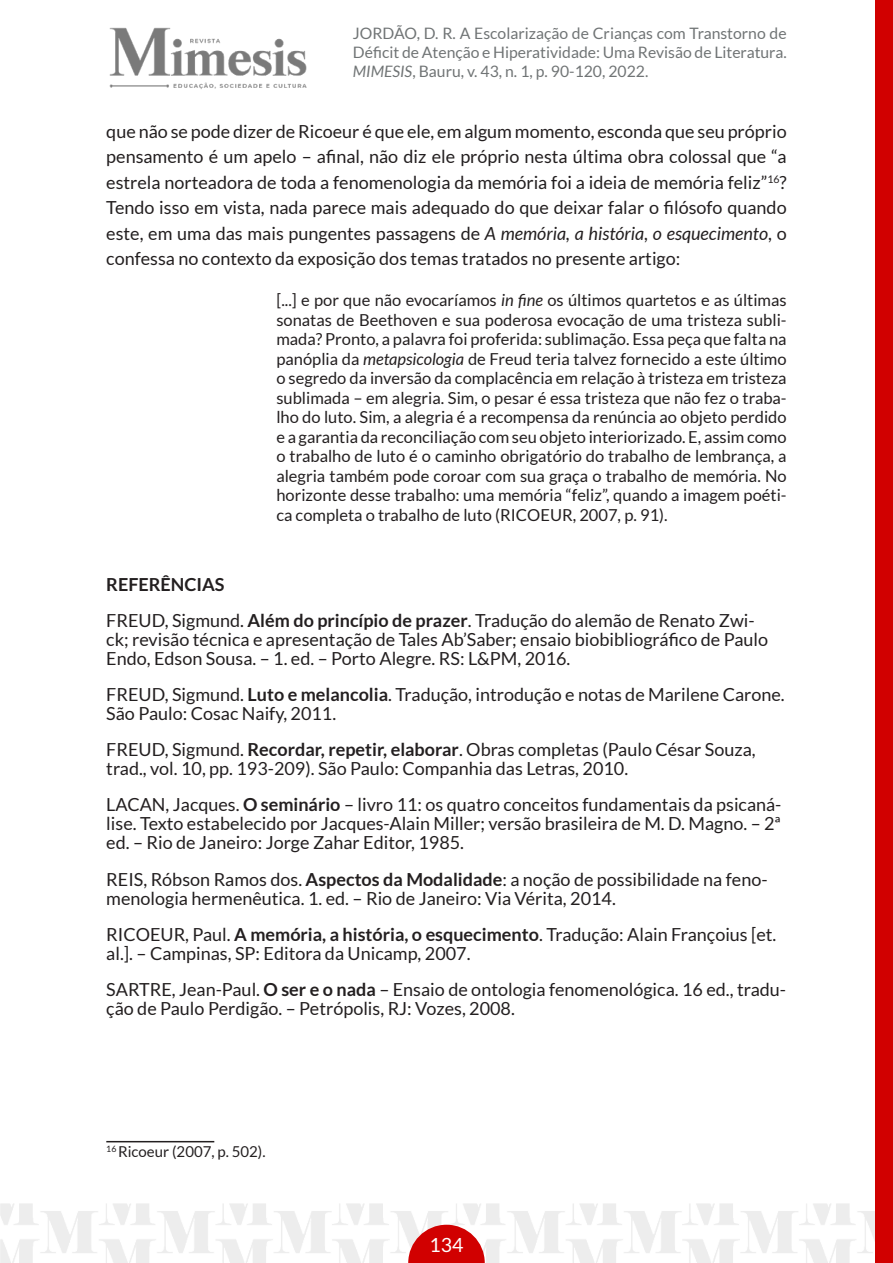
<style>
.page{position:relative;width:893px;height:1263px;background:#fff}
.page>*{position:absolute;margin:0;border:0;box-sizing:border-box;transform-origin:0 0}
.t1{font:19.5px "Lato";color:#fff}
.REFERÊNCIAS{font:18px/19px "Lato";color:#231f20}
.CORPO_DO_TEXTO{font:18px/25.5px "Lato";color:#231f20;text-align:justify}
.TÍTULO{font:700 18px "Lato";color:#231f20}
.CITAÇÃO{font:16.5px/19.5px "Lato";color:#231f20;text-align:justify}
.t2{font:15.75px/18.9px "Lato";color:#707475;text-align:justify}
.NOTA{font:15px "Lato";color:#231f20}
.s1{font-style:italic}
.s2{font-weight:700}
</style>
<div class="page">
<img style="left:0;top:1203px;width:876px;height:60px">
<img style="left:109px;top:27px;width:198px;height:62px">
<div style="left:876px;top:0;width:17px;height:1263px;background:#d10000"></div>
<svg style="left:408px;top:1225px;width:77px;height:38px;background:#d93535"></svg>
<hr style="left:106px;top:1141px;width:108px;height:1px;background:#231f20">
<p class="t2" style="left:353px;top:23px;width:435px">JORDÃO, D. R. A Escolarização de Crianças com Transtorno de Déficit de Atenção e Hiperatividade: Uma Revisão de Literatura.<br><span class="s1">MIMESIS</span>, Bauru, v. 43, n. 1, p. 90-120, 2022.</p>
<p class="CORPO_DO_TEXTO" style="left:106px;top:118px;width:682px">que não se pode dizer de Ricoeur é que ele, em algum momento, esconda que seu próprio pensamento é um apelo – afinal, não diz ele próprio nesta última obra colossal que “a estrela norteadora de toda a fenomenologia da memória foi a ideia de memória feliz”<sup>16</sup>?<br>Tendo isso em vista, nada parece mais adequado do que deixar falar o filósofo quando este, em uma das mais pungentes passagens de <span class="s1">A memória, a história, o esquecimento</span>, o confessa no contexto da exposição dos temas tratados no presente artigo:</p>
<p class="CITAÇÃO" style="left:276px;top:290px;width:512px">[...] e por que não evocaríamos <span class="s1">in fine</span> os últimos quartetos e as últimas sonatas de Beethoven e sua poderosa evocação de uma tristeza subli&shy;mada? Pronto, a palavra foi proferida: sublimação. Essa peça que falta na panóplia da <span class="s1">metapsicologia</span> de Freud teria talvez fornecido a este último o segredo da inversão da complacência em relação à tristeza em tristeza sublimada – em alegria. Sim, o pesar é essa tristeza que não fez o traba&shy;lho do luto. Sim, a alegria é a recompensa da renúncia ao objeto perdido e a garantia da reconciliação com seu objeto interiorizado. E, assim como o trabalho de luto é o caminho obrigatório do trabalho de lembrança, a alegria também pode coroar com sua graça o trabalho de memória. No horizonte desse trabalho: uma memória “feliz”, quando a imagem poéti&shy;ca completa o trabalho de luto (RICOEUR, 2007, p. 91).</p>
<p class="TÍTULO" style="left:106px;top:574px;width:120px">REFERÊNCIAS</p>
<p class="REFERÊNCIAS" style="left:106px;top:611px;width:663px">FREUD, Sigmund. <span class="s2">Além do princípio de prazer</span>. Tradução do alemão de Renato Zwi&shy;ck; revisão técnica e apresentação de Tales Ab’Saber; ensaio biobibliográfico de Paulo<br>Endo, Edson Sousa. – 1. ed. – Porto Alegre. RS: L&amp;PM, 2016.</p>
<p class="REFERÊNCIAS" style="left:106px;top:685px;width:680px">FREUD, Sigmund. <span class="s2">Luto e melancolia</span>. Tradução, introdução e notas de Marilene Carone.<br>São Paulo: Cosac Naify, 2011.</p>
<p class="REFERÊNCIAS" style="left:106px;top:740px;width:651px">FREUD, Sigmund. <span class="s2">Recordar, repetir, elaborar</span>. Obras completas (Paulo César Souza, trad., vol. 10, pp. 193-209). São Paulo: Companhia das Letras, 2010.</p>
<p class="REFERÊNCIAS" style="left:106px;top:795px;width:677px;text-align:justify">LACAN, Jacques. <span class="s2">O seminário</span> – livro 11: os quatro conceitos fundamentais da psicaná&shy;lise. Texto estabelecido por Jacques-Alain Miller; versão brasileira de M. D. Magno. – 2ª ed. – Rio de Janeiro: Jorge Zahar Editor, 1985.</p>
<p class="REFERÊNCIAS" style="left:106px;top:869px;width:663px">REIS, Róbson Ramos dos. <span class="s2">Aspectos da Modalidade</span>: a noção de possibilidade na feno&shy;menologia hermenêutica. 1. ed. – Rio de Janeiro: Via Vérita, 2014.</p>
<p class="REFERÊNCIAS" style="left:106px;top:924px;width:671px">RICOEUR, Paul. <span class="s2">A memória, a história, o esquecimento</span>. Tradução: Alain Françoius [et. al.]. – Campinas, SP: Editora da Unicamp, 2007.</p>
<p class="REFERÊNCIAS" style="left:106px;top:979px;width:681px">SARTRE, Jean-Paul. <span class="s2">O ser e o nada</span> – Ensaio de ontologia fenomenológica. 16 ed., tradu&shy;ção de Paulo Perdigão. – Petrópolis, RJ: Vozes, 2008.</p>
<p class="NOTA" style="left:106px;top:1143px;width:161px"><sup>16</sup> Ricoeur (2007, p. 502).</p>
<p class="t1" style="left:429px;top:1234px;width:35px">134</p>
</div>
